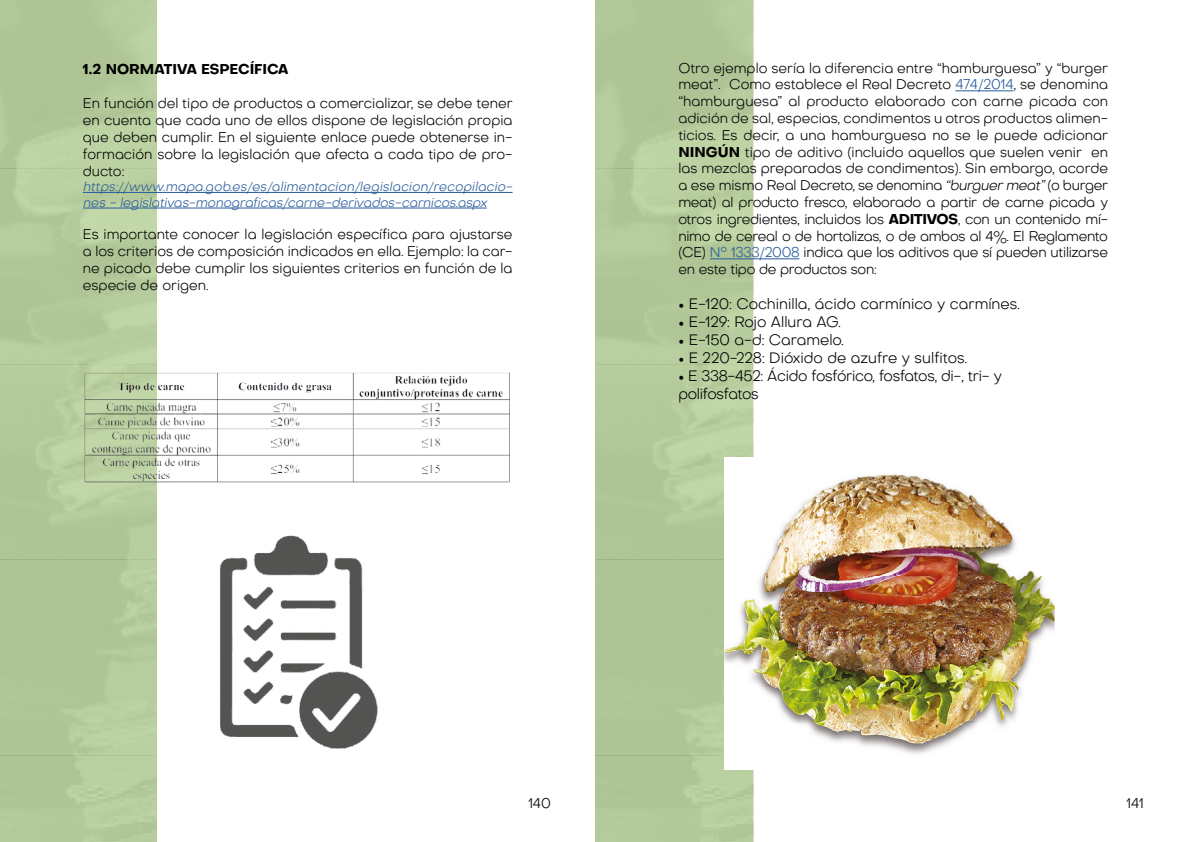
<style>
.page{position:relative;width:1191px;height:842px;background:#fff}
.page>*{position:absolute;margin:0;border:0;box-sizing:border-box;transform-origin:0 0}
.t1{font:300 15px "Octarine";color:#000}
.t2{font:300 15px/18px "Octarine";letter-spacing:-.02em;color:#000}
.t3{font:300 14px/16.8px "Octarine";color:#000;text-align:justify}
.t4{font:700 14px "Octarine";color:#000}
.t5{font:italic 300 13px/15.6px "Octarine";color:#275b9b}
.s1{color:#275b9b}
.s2{font-weight:700}
.s3{font-style:italic}
.s4{font-family:"Minion Pro";font-weight:400}
</style>
<div class="page">
<div style="left:595px;top:0;width:158px;height:842px;background:linear-gradient(to right,#afc595,#b7cd9e)"></div>
<div style="left:0;top:0;width:157px;height:842px;background:#b1c798"></div>
<hr style="left:83px;top:192px;width:429px;height:1px;background:#275b9b">
<hr style="left:83px;top:208px;width:404px;height:1px;background:#275b9b">
<img style="left:83px;top:369px;width:427px;height:117px">
<hr style="left:955px;top:90px;width:58px;height:1px;background:#275b9b">
<hr style="left:710px;top:258px;width:89px;height:1px;background:#275b9b">
<img style="left:724px;top:458px;width:330px;height:311px">
<img style="left:220px;top:535px;width:158px;height:214px">
<p class="t4" style="left:83px;top:58px;width:207px">1.2 NORMATIVA ESPECÍFICA</p>
<p class="t3" style="left:83px;top:94px;width:431px">En función del tipo de productos a comercializar, se debe tener en cuenta que cada uno de ellos dispone de legislación propia que deben cumplir. En el siguiente enlace puede obtenerse in&shy;formación sobre la legislación que afecta a cada tipo de pro&shy;ducto:</p>
<p class="t5" style="left:83px;top:178px;width:431px">https://www.mapa.gob.es/es/alimentacion/legislacion/recopilacio&shy;nes - legislativas-monograficas/carne-derivados-carnicos.aspx</p>
<p class="t3" style="left:83px;top:225px;width:431px">Es importante conocer la legislación específica para ajustarse a los criterios de composición indicados en ella. Ejemplo: la car&shy;ne picada debe cumplir los siguientes criterios en función de la especie de origen.</p>
<p class="t3" style="left:678px;top:58px;width:431px">Otro ejemplo sería la diferencia entre “hamburguesa” y “burger meat”. Como establece el Real Decreto <span class="s1">474/2014</span>, se denomina “hamburguesa” al producto elaborado con carne picada con adición de sal, especias, condimentos u otros productos alimen&shy;ticios. Es decir, a una hamburguesa no se le puede adicionar <span class="s2">NINGÚN</span> tipo de aditivo (incluido aquellos que suelen venir en las mezclas preparadas de condimentos). Sin embargo, acorde a ese mismo Real Decreto, se denomina <span class="s3">“burguer meat”</span> (o burger meat) al producto fresco, elaborado a partir de carne picada y otros ingredientes, incluidos los <span class="s2">ADITIVOS</span>, con un contenido mí&shy;nimo de cereal o de hortalizas, o de ambos al 4%. El Reglamento (CE) <span class="s1">N° 1333/2008</span> indica que los aditivos que sí pueden utilizarse en este tipo de productos son:</p>
<p class="t1" style="left:678px;top:292px;width:343px"><span class="s4">•</span> E-120: Cochinilla, ácido carmínico y carmínes.</p>
<p class="t1" style="left:678px;top:310px;width:164px"><span class="s4">•</span> E-129: Rojo Allura AG.</p>
<p class="t1" style="left:678px;top:328px;width:167px"><span class="s4">•</span> E-150 a-d: Caramelo.</p>
<p class="t1" style="left:678px;top:346px;width:290px"><span class="s4">•</span> E 220-228: Dióxido de azufre y sulfitos.</p>
<p class="t2" style="left:678px;top:366px;width:325px"><span class="s4">•</span> E 338-452: Ácido fosfórico, fosfatos, di-, tri- y polifosfatos</p>
<p class="t3" style="left:528px;top:793px;width:24px">140</p>
<p class="t3" style="left:1126px;top:793px;width:19px">141</p>
</div>
